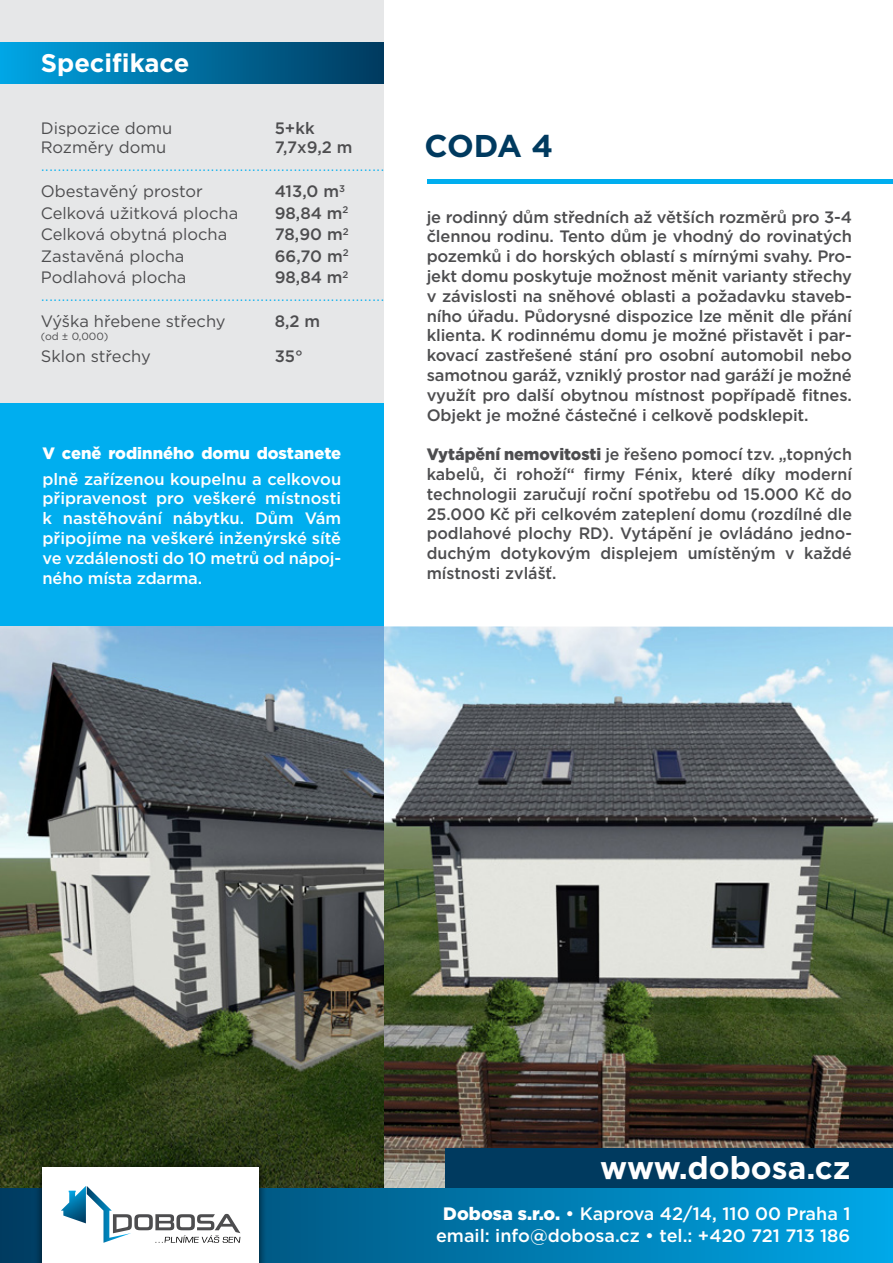
<style>
.page{position:relative;width:893px;height:1263px;background:#fff}
.page>*{position:absolute;margin:0;border:0;box-sizing:border-box;transform-origin:0 0}
.t1{font:700 31.5px "Gotham";color:#fff}
.t2{font:700 31.5px "Gotham";color:#003a5f}
.t3{font:700 25.5px "Gotham";color:#fff}
.t4{font:300 18px "Gotham";color:#00aeef}
.t5{font:500 18px/21.6px "Gotham";color:#fff;text-align:center}
.t6{font:500 16.5px/19.8px "Gotham";letter-spacing:-.01em;color:#4d4d4f;text-align:justify}
.t7{font:500 16.5px/19.8px "Gotham";letter-spacing:-.01em;color:#fff;text-align:justify}
.t8{font:16.5px "Gotham";color:#4d4d4f}
.t9{font:900 16.5px "Gotham";color:#fff}
.t10{font:10.5px "Gotham";color:#4d4d4f}
.s1{font-weight:900}
</style>
<div class="page">
<img style="left:384px;top:626px;width:509px;height:562px">
<div style="left:0;top:0;width:384px;height:415px;background:#e6e7e8"></div>
<div style="left:0;top:403px;width:384px;height:224px;background:#00aeef"></div>
<img style="left:0;top:626px;width:384px;height:562px">
<div style="left:445px;top:1148px;width:448px;height:41px;background:#003a5f"></div>
<svg style="left:0;top:1188px;width:893px;height:75px;background:#007bb0"></svg>
<div style="left:34px;top:1159px;width:233px;height:104px;background:#000;opacity:.75"></div>
<div style="left:43px;top:1167px;width:216px;height:96px;background:#fff"></div>
<svg style="left:61px;top:1186px;width:179px;height:57px"></svg>
<hr style="left:427px;top:180px;width:466px;height:4px;background:#00aeef">
<div style="left:0;top:43px;width:384px;height:41px;background:linear-gradient(to right,#00a5e4,#00395d)"></div>
<h2 class="t3" style="left:41px;top:47px;width:150px">Specifikace</h2>
<p class="t8" style="left:41px;top:117px;width:133px">Dispozice domu</p>
<p class="t6" style="left:275px;top:118px;width:41px">5+kk</p>
<p class="t8" style="left:41px;top:137px;width:127px">Rozměry domu</p>
<p class="t6" style="left:275px;top:138px;width:79px">7,7x9,2 m</p>
<p class="t4" style="left:41px;top:154px;width:345px">...................................................................................</p>
<p class="t8" style="left:41px;top:181px;width:164px">Obestavěný prostor</p>
<p class="t6" style="left:275px;top:181px;width:72px">413,0 m<sup>3</sup></p>
<p class="t8" style="left:41px;top:202px;width:199px">Celková užitková plocha</p>
<p class="t6" style="left:275px;top:203px;width:75px">98,84 m<sup>2</sup></p>
<p class="t8" style="left:41px;top:224px;width:188px">Celková obytná plocha</p>
<p class="t6" style="left:275px;top:224px;width:76px">78,90 m<sup>2</sup></p>
<p class="t8" style="left:41px;top:245px;width:145px">Zastavěná plocha</p>
<p class="t6" style="left:275px;top:246px;width:75px">66,70 m<sup>2</sup></p>
<p class="t8" style="left:41px;top:267px;width:147px">Podlahová plocha</p>
<p class="t6" style="left:275px;top:267px;width:75px">98,84 m<sup>2</sup></p>
<p class="t4" style="left:41px;top:284px;width:345px">...................................................................................</p>
<p class="t8" style="left:41px;top:310px;width:186px">Výška hřebene střechy</p>
<p class="t6" style="left:275px;top:311px;width:47px">8,2 m</p>
<p class="t10" style="left:41px;top:330px;width:69px">(od ± 0,000)</p>
<p class="t8" style="left:41px;top:346px;width:111px">Sklon střechy</p>
<p class="t6" style="left:275px;top:346px;width:30px">35°</p>
<p class="t9" style="left:43px;top:442px;width:300px">V ceně rodinného domu dostanete</p>
<p class="t7" style="left:43px;top:469px;width:300px">plně zařízenou koupelnu a celkovou připravenost pro veškeré místnosti k nastěhování nábytku. Dům Vám připojíme na veškeré inženýrské sítě ve vzdálenosti do 10 metrů od nápoj&shy;ného místa zdarma.</p>
<h1 class="t2" style="left:425px;top:125px;width:130px">CODA 4</h1>
<p class="t6" style="left:427px;top:207px;width:427px">je rodinný dům středních až větších rozměrů pro 3-4 člennou rodinu. Tento dům je vhodný do rovinatých pozemků i do horských oblastí s mírnými svahy. Pro&shy;jekt domu poskytuje možnost měnit varianty střechy v závislosti na sněhové oblasti a požadavku staveb&shy;ního úřadu. Půdorysné dispozice lze měnit dle přání klienta. K rodinnému domu je možné přistavět i par&shy;kovací zastřešené stání pro osobní automobil nebo samotnou garáž, vzniklý prostor nad garáží je možné využít pro další obytnou místnost popřípadě fitnes.<br>Objekt je možné částečné i celkově podsklepit.</p>
<p class="t6" style="left:427px;top:444px;width:427px"><span class="s1">Vytápění nemovitosti</span> je řešeno pomocí tzv. „topných kabelů, či rohoží“ firmy Fénix, které díky moderní technologii zaručují roční spotřebu od 15.000 Kč do 25.000 Kč při celkovém zateplení domu (rozdílné dle podlahové plochy RD). Vytápění je ovládáno jedno&shy;duchým dotykovým displejem umístěným v každé místnosti zvlášť.</p>
<h1 class="t1" style="left:600px;top:1147px;width:252px">www.dobosa.cz</h1>
<p class="t5" style="left:436px;top:1203px;width:416px"><span class="s1">Dobosa s.r.o.</span> • Kaprova 42/14, 110 00 Praha 1 email: info@dobosa.cz • tel.: +420 721 713 186</p>
</div>
